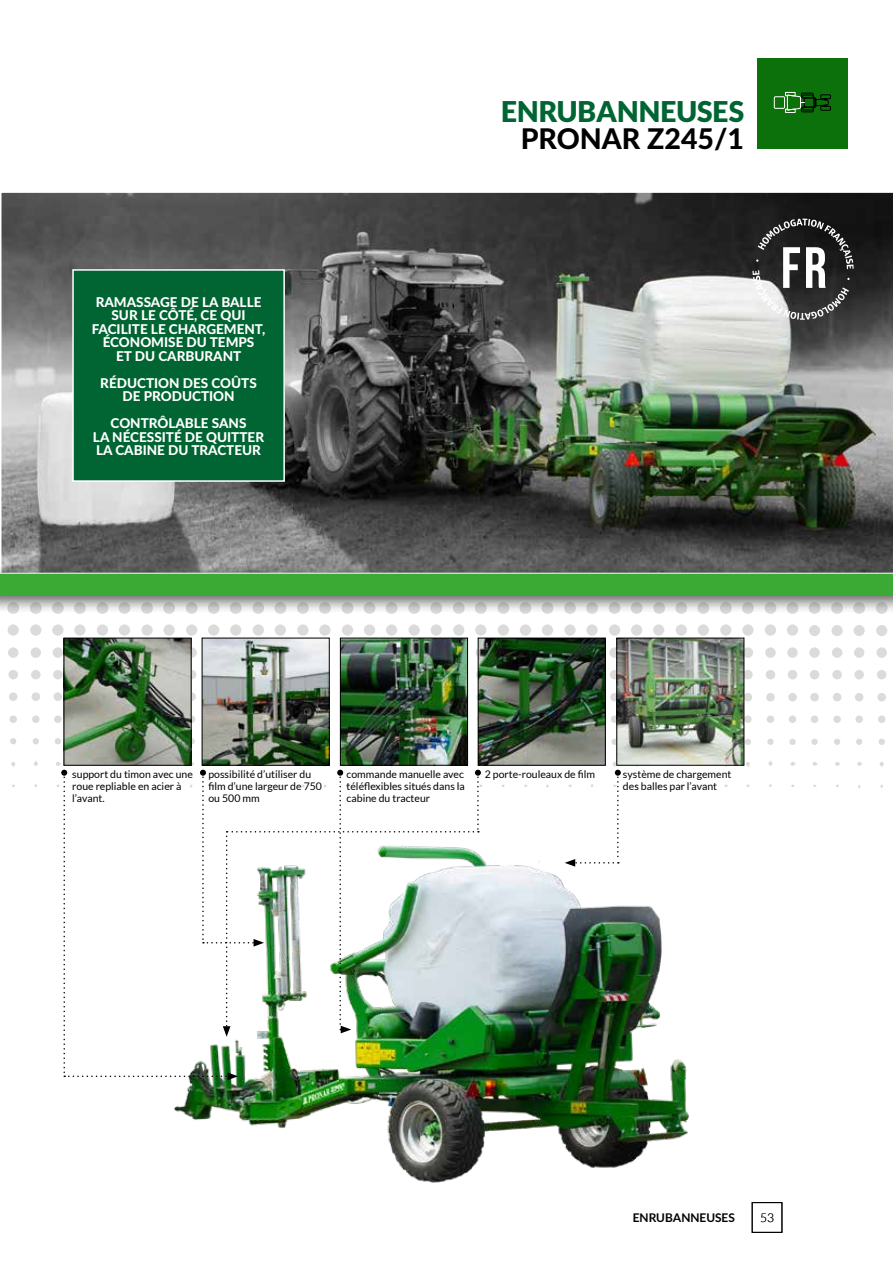
<style>
.page{position:relative;width:893px;height:1263px;background:#fff}
.page>*{position:absolute;margin:0;border:0;box-sizing:border-box;transform-origin:0 0}
.t1{font:900 28.5px "Lato";color:#006533}
.t2{font:800 28.5px "Lato";color:#000}
.t3{font:800 13.5px/13.5px "Lato";color:#fff;text-align:center}
.t4{font:700 12px "Lato";color:#000}
.t5{font:300 12px "Lato";color:#000}
.t6{font:10.5px/12px "Lato";color:#000}
</style>
<div class="page">
<svg style="left:765px;top:624px;width:11px;height:12px"></svg>
<svg style="left:787px;top:624px;width:11px;height:12px"></svg>
<svg style="left:8px;top:624px;width:11px;height:12px"></svg>
<svg style="left:30px;top:624px;width:11px;height:12px"></svg>
<svg style="left:52px;top:624px;width:12px;height:12px"></svg>
<svg style="left:74px;top:624px;width:12px;height:12px"></svg>
<svg style="left:97px;top:624px;width:11px;height:12px"></svg>
<svg style="left:119px;top:624px;width:11px;height:12px"></svg>
<svg style="left:141px;top:624px;width:12px;height:12px"></svg>
<svg style="left:163px;top:624px;width:12px;height:12px"></svg>
<svg style="left:186px;top:624px;width:11px;height:12px"></svg>
<svg style="left:208px;top:624px;width:11px;height:12px"></svg>
<svg style="left:230px;top:624px;width:11px;height:12px"></svg>
<svg style="left:253px;top:624px;width:11px;height:12px"></svg>
<svg style="left:275px;top:624px;width:11px;height:12px"></svg>
<svg style="left:297px;top:624px;width:12px;height:12px"></svg>
<svg style="left:319px;top:624px;width:12px;height:12px"></svg>
<svg style="left:342px;top:624px;width:11px;height:12px"></svg>
<svg style="left:364px;top:624px;width:11px;height:12px"></svg>
<svg style="left:386px;top:624px;width:11px;height:12px"></svg>
<svg style="left:408px;top:624px;width:12px;height:12px"></svg>
<svg style="left:430px;top:624px;width:12px;height:12px"></svg>
<svg style="left:453px;top:624px;width:11px;height:12px"></svg>
<svg style="left:475px;top:624px;width:11px;height:12px"></svg>
<svg style="left:498px;top:624px;width:11px;height:12px"></svg>
<svg style="left:520px;top:624px;width:11px;height:12px"></svg>
<svg style="left:542px;top:624px;width:11px;height:12px"></svg>
<svg style="left:564px;top:624px;width:12px;height:12px"></svg>
<svg style="left:586px;top:624px;width:12px;height:12px"></svg>
<svg style="left:609px;top:624px;width:11px;height:12px"></svg>
<svg style="left:631px;top:624px;width:11px;height:12px"></svg>
<svg style="left:653px;top:624px;width:11px;height:12px"></svg>
<svg style="left:675px;top:624px;width:12px;height:12px"></svg>
<svg style="left:698px;top:624px;width:11px;height:12px"></svg>
<svg style="left:720px;top:624px;width:12px;height:12px"></svg>
<svg style="left:742px;top:624px;width:12px;height:12px"></svg>
<svg style="left:809px;top:625px;width:11px;height:11px"></svg>
<svg style="left:831px;top:625px;width:12px;height:11px"></svg>
<svg style="left:853px;top:625px;width:12px;height:11px"></svg>
<svg style="left:876px;top:625px;width:11px;height:11px"></svg>
<svg style="left:475px;top:647px;width:3px;height:11px"></svg>
<svg style="left:744px;top:647px;width:9px;height:11px"></svg>
<svg style="left:191px;top:647px;width:6px;height:11px"></svg>
<svg style="left:53px;top:647px;width:10px;height:11px"></svg>
<svg style="left:31px;top:647px;width:10px;height:11px"></svg>
<svg style="left:8px;top:647px;width:11px;height:11px"></svg>
<svg style="left:854px;top:647px;width:10px;height:11px"></svg>
<svg style="left:832px;top:647px;width:10px;height:11px"></svg>
<svg style="left:809px;top:647px;width:11px;height:11px"></svg>
<svg style="left:787px;top:647px;width:11px;height:11px"></svg>
<svg style="left:765px;top:647px;width:11px;height:11px"></svg>
<svg style="left:876px;top:647px;width:11px;height:11px"></svg>
<svg style="left:609px;top:647px;width:8px;height:11px"></svg>
<svg style="left:191px;top:670px;width:5px;height:9px"></svg>
<svg style="left:476px;top:670px;width:2px;height:9px"></svg>
<svg style="left:610px;top:670px;width:7px;height:9px"></svg>
<svg style="left:744px;top:670px;width:9px;height:9px"></svg>
<svg style="left:766px;top:670px;width:9px;height:9px"></svg>
<svg style="left:788px;top:670px;width:9px;height:9px"></svg>
<svg style="left:810px;top:670px;width:9px;height:9px"></svg>
<svg style="left:832px;top:670px;width:10px;height:9px"></svg>
<svg style="left:854px;top:670px;width:10px;height:9px"></svg>
<svg style="left:877px;top:670px;width:9px;height:9px"></svg>
<svg style="left:31px;top:670px;width:10px;height:9px"></svg>
<svg style="left:8px;top:670px;width:10px;height:9px"></svg>
<svg style="left:53px;top:670px;width:10px;height:9px"></svg>
<svg style="left:855px;top:693px;width:8px;height:8px"></svg>
<svg style="left:877px;top:693px;width:9px;height:8px"></svg>
<svg style="left:54px;top:692px;width:8px;height:9px"></svg>
<svg style="left:9px;top:692px;width:9px;height:9px"></svg>
<svg style="left:31px;top:692px;width:9px;height:9px"></svg>
<svg style="left:191px;top:692px;width:5px;height:9px"></svg>
<svg style="left:610px;top:693px;width:7px;height:8px"></svg>
<svg style="left:744px;top:693px;width:8px;height:8px"></svg>
<svg style="left:766px;top:693px;width:9px;height:8px"></svg>
<svg style="left:788px;top:693px;width:9px;height:8px"></svg>
<svg style="left:810px;top:693px;width:9px;height:8px"></svg>
<svg style="left:833px;top:693px;width:8px;height:8px"></svg>
<svg style="left:9px;top:715px;width:8px;height:8px"></svg>
<svg style="left:32px;top:715px;width:8px;height:8px"></svg>
<svg style="left:54px;top:715px;width:8px;height:8px"></svg>
<svg style="left:191px;top:715px;width:4px;height:8px"></svg>
<svg style="left:611px;top:715px;width:6px;height:8px"></svg>
<svg style="left:744px;top:715px;width:8px;height:8px"></svg>
<svg style="left:767px;top:715px;width:7px;height:8px"></svg>
<svg style="left:789px;top:715px;width:7px;height:8px"></svg>
<svg style="left:811px;top:715px;width:7px;height:8px"></svg>
<svg style="left:833px;top:715px;width:8px;height:8px"></svg>
<svg style="left:855px;top:715px;width:8px;height:8px"></svg>
<svg style="left:878px;top:715px;width:7px;height:8px"></svg>
<svg style="left:878px;top:739px;width:7px;height:6px"></svg>
<svg style="left:191px;top:738px;width:4px;height:6px"></svg>
<svg style="left:55px;top:738px;width:6px;height:6px"></svg>
<svg style="left:33px;top:738px;width:6px;height:6px"></svg>
<svg style="left:10px;top:738px;width:6px;height:6px"></svg>
<svg style="left:611px;top:739px;width:6px;height:6px"></svg>
<svg style="left:745px;top:739px;width:6px;height:6px"></svg>
<svg style="left:767px;top:739px;width:7px;height:6px"></svg>
<div style="left:789px;top:739px;width:7px;height:6px;background:#dadada;border-radius:50%"></div>
<svg style="left:811px;top:739px;width:7px;height:6px"></svg>
<svg style="left:834px;top:739px;width:6px;height:6px"></svg>
<svg style="left:856px;top:739px;width:6px;height:6px"></svg>
<svg style="left:746px;top:762px;width:4px;height:5px"></svg>
<svg style="left:768px;top:761px;width:5px;height:5px"></svg>
<svg style="left:790px;top:762px;width:6px;height:4px"></svg>
<svg style="left:812px;top:762px;width:6px;height:4px"></svg>
<svg style="left:835px;top:762px;width:5px;height:4px"></svg>
<svg style="left:857px;top:762px;width:5px;height:4px"></svg>
<svg style="left:879px;top:762px;width:5px;height:5px"></svg>
<svg style="left:34px;top:761px;width:4px;height:5px"></svg>
<svg style="left:11px;top:762px;width:4px;height:5px"></svg>
<svg style="left:1px;top:192px;width:892px;height:372px;background:#5e625d"></svg>
<img style="left:174px;top:832px;width:578px;height:378px">
<div style="left:752px;top:1202px;width:30px;height:30px;border:1px solid #000"></div>
<svg style="left:565px;top:762px;width:56px;height:105px"></svg>
<svg style="left:475px;top:762px;width:9px;height:70px"></svg>
<svg style="left:56px;top:762px;width:417px;height:318px"></svg>
<div style="left:0;top:564px;width:893px;height:50px;background:#000;opacity:.4"></div>
<div style="left:0;top:574px;width:893px;height:22px;background:#3aaa35"></div>
<div style="left:757px;top:58px;width:90px;height:91px;background:#0d710b"></div>
<img style="left:480px;top:640px;width:123px;height:123px">
<div style="left:478px;top:638px;width:127px;height:127px;border:1px solid #000"></div>
<img style="left:619px;top:640px;width:123px;height:123px">
<div style="left:617px;top:638px;width:127px;height:127px;border:1px solid #000"></div>
<img style="left:342px;top:640px;width:124px;height:123px">
<div style="left:340px;top:638px;width:128px;height:127px;border:1px solid #000"></div>
<img style="left:204px;top:640px;width:123px;height:123px">
<div style="left:202px;top:638px;width:127px;height:127px;border:1px solid #000"></div>
<img style="left:66px;top:640px;width:123px;height:123px">
<div style="left:64px;top:638px;width:127px;height:127px;border:1px solid #000"></div>
<div style="left:73px;top:270px;width:211px;height:211px;background:#006533"></div>
<div style="left:72px;top:269px;width:213px;height:213px;border:2px solid #fff"></div>
<svg style="left:752px;top:219px;width:102px;height:101px"></svg>
<div style="left:820px;top:95px;width:11px;height:4px;border:1px solid #000"></div>
<div style="left:820px;top:106px;width:11px;height:4px;border:1px solid #000"></div>
<div style="left:774px;top:96px;width:11px;height:13px;border:1px solid #fff"></div>
<svg style="left:785px;top:92px;width:44px;height:21px"></svg>
<p class="t3" style="left:92px;top:294px;width:175px">RAMASSAGE DE LA BALLE<br>SUR LE CÔTÉ, CE QUI<br>FACILITE LE CHARGEMENT,<br>ÉCONOMISE DU TEMPS<br>ET DU CARBURANT</p>
<p class="t3" style="left:100px;top:375px;width:158px">RÉDUCTION DES COÛTS<br>DE PRODUCTION</p>
<p class="t3" style="left:93px;top:416px;width:173px">CONTRÔLABLE SANS<br>LA NÉCESSITÉ DE QUITTER<br>LA CABINE DU TRACTEUR</p>
<h1 class="t1" style="left:501px;top:95px;width:245px">ENRUBANNEUSES</h1>
<h1 class="t2" style="left:521px;top:117px;width:225px">PRONAR Z245/1</h1>
<p class="t6" style="left:208px;top:768px;width:115px">possibilité d’utiliser du film d’une largeur de 750 ou 500 mm</p>
<p class="t6" style="left:347px;top:768px;width:119px">commande manuelle avec</p>
<p class="t6" style="left:485px;top:768px;width:112px">2 porte-rouleaux de film</p>
<p class="t6" style="left:72px;top:768px;width:122px">support du timon avec une roue repliable en acier à l’avant.</p>
<p class="t6" style="left:623px;top:768px;width:110px">système de chargement des balles par l’avant</p>
<p class="t6" style="left:347px;top:780px;width:120px">téléflexibles situés dans la cabine du tracteur</p>
<p class="t4" style="left:633px;top:1211px;width:104px">ENRUBANNEUSES</p>
<p class="t5" style="left:760px;top:1211px;width:15px">53</p>
</div>
